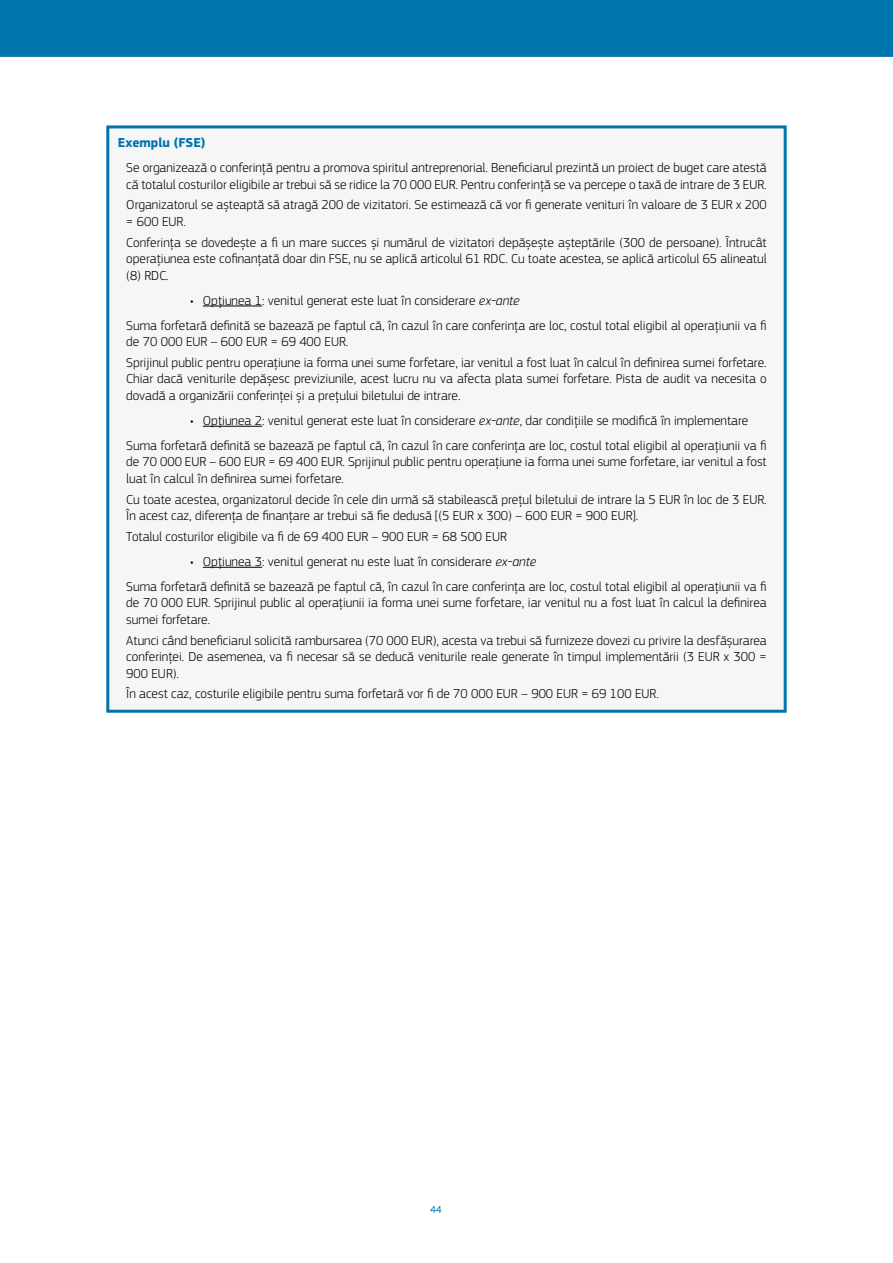
<style>
.page{position:relative;width:893px;height:1263px;background:#fff}
.page>*{position:absolute;margin:0;border:0;box-sizing:border-box;transform-origin:0 0}
.t1{font:300 13.5px/16.5px "EC Square Sans Pro";color:#000}
.t2{font:700 13.5px "EC Square Sans Pro";color:#0074ac}
.t3{font:10.5px "EC Square Sans Pro";color:#0074ac}
.s1{font-style:italic}
</style>
<div class="page">
<div style="left:0;top:0;width:893px;height:57px;background:#0074ac"></div>
<div style="left:108px;top:127px;width:677px;height:584px;background:#f6f6f6"></div>
<hr style="left:203px;top:306px;width:59px;height:1px;background:#000">
<hr style="left:203px;top:426px;width:59px;height:1px;background:#000">
<hr style="left:203px;top:567px;width:59px;height:1px;background:#000">
<div style="left:106px;top:125px;width:681px;height:588px;border:3px solid #0074ac"></div>
<p class="t2" style="left:118px;top:135px;width:89px">Exemplu (FSE)</p>
<p class="t1" style="left:126px;top:159px;width:642px">Se organizează o conferință pentru a promova spiritul antreprenorial. Beneficiarul prezintă un proiect de buget care atestă că totalul costurilor eligibile ar trebui să se ridice la 70 000 EUR. Pentru conferință se va percepe o taxă de intrare de 3 EUR.</p>
<p class="t1" style="left:126px;top:197px;width:642px">Organizatorul se așteaptă să atragă 200 de vizitatori. Se estimează că vor fi generate venituri în valoare de 3 EUR x 200 = 600 EUR.</p>
<p class="t1" style="left:126px;top:234px;width:642px;text-align:justify">Conferința se dovedește a fi un mare succes și numărul de vizitatori depășește așteptările (300 de persoane). Întrucât operațiunea este cofinanțată doar din FSE, nu se aplică articolul 61 RDC. Cu toate acestea, se aplică articolul 65 alineatul (8) RDC.</p>
<p class="t1" style="left:126px;top:287px;width:642px;line-height:25px;text-indent:64px">• Opțiunea 1: venitul generat este luat în considerare <span class="s1">ex-ante<br></span>Suma forfetară definită se bazează pe faptul că, în cazul în care conferința are loc, costul total eligibil al operațiunii va fi</p>
<p class="t1" style="left:126px;top:331px;width:642px;line-height:20.7px">de 70 000 EUR – 600 EUR = 69 400 EUR.<br>Sprijinul public pentru operațiune ia forma unei sume forfetare, iar venitul a fost luat în calcul în definirea sumei forfetare.</p>
<p class="t1" style="left:126px;top:371px;width:642px">Chiar dacă veniturile depășesc previziunile, acest lucru nu va afecta plata sumei forfetare. Pista de audit va necesita o dovadă a organizării conferinței și a prețului biletului de intrare.</p>
<p class="t1" style="left:126px;top:408px;width:642px;line-height:25px;text-indent:64px">• Opțiunea 2: venitul generat este luat în considerare <span class="s1">ex-ante</span>, dar condițiile se modifică în implementare<br>Suma forfetară definită se bazează pe faptul că, în cazul în care conferința are loc, costul total eligibil al operațiunii va fi</p>
<p class="t1" style="left:126px;top:454px;width:642px">de 70 000 EUR – 600 EUR = 69 400 EUR. Sprijinul public pentru operațiune ia forma unei sume forfetare, iar venitul a fost luat în calcul în definirea sumei forfetare.</p>
<p class="t1" style="left:126px;top:491px;width:642px">Cu toate acestea, organizatorul decide în cele din urmă să stabilească prețul biletului de intrare la 5 EUR în loc de 3 EUR.<br>În acest caz, diferența de finanțare ar trebui să fie dedusă [(5 EUR x 300) – 600 EUR = 900 EUR].</p>
<p class="t1" style="left:126px;top:528px;width:382px">Totalul costurilor eligibile va fi de 69 400 EUR – 900 EUR = 68 500 EUR</p>
<p class="t1" style="left:126px;top:549px;width:642px;line-height:25px;text-indent:64px">• Opțiunea 3: venitul generat nu este luat în considerare <span class="s1">ex-ante<br></span>Suma forfetară definită se bazează pe faptul că, în cazul în care conferința are loc, costul total eligibil al operațiunii va fi</p>
<p class="t1" style="left:126px;top:595px;width:642px">de 70 000 EUR. Sprijinul public al operațiunii ia forma unei sume forfetare, iar venitul nu a fost luat în calcul la definirea sumei forfetare.</p>
<p class="t1" style="left:126px;top:632px;width:642px;text-align:justify">Atunci când beneficiarul solicită rambursarea (70 000 EUR), acesta va trebui să furnizeze dovezi cu privire la desfășurarea conferinței. De asemenea, va fi necesar să se deducă veniturile reale generate în timpul implementării (3 EUR x 300 = 900 EUR).</p>
<p class="t1" style="left:126px;top:686px;width:534px">În acest caz, costurile eligibile pentru suma forfetară vor fi de 70 000 EUR – 900 EUR = 69 100 EUR.</p>
<p class="t3" style="left:430px;top:1203px;width:13px">44</p>
</div>
